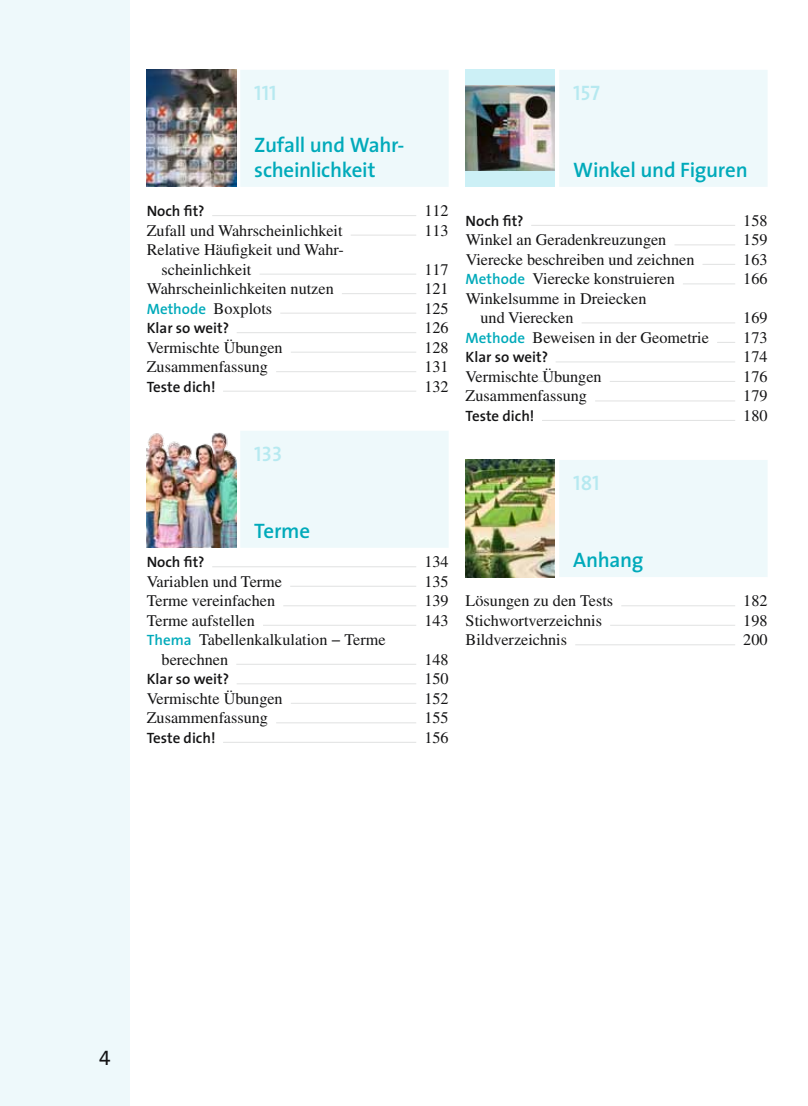
<style>
.page{position:relative;width:808px;height:1106px;background:#fff}
.page>*{position:absolute;margin:0;border:0;box-sizing:border-box;transform-origin:0 0}
.t1{font:700 21px/24.8px "The Sans CV Semi";letter-spacing:-.02em;color:#00aaba}
.t2{font:21px "The Sans CV Semi Bold Caps";color:#b6e9f0}
.t3{font:21px "The Sans CV Caps";color:#141415}
.t4{font:16.2px/19.5px "Times LT Std";color:#141415}
.t5{font:700 15px "The Sans CV Semi";color:#141415}
.s1{font-family:"The Sans CV Semi";font-weight:700;font-size:15px;color:#00aaba}
</style>
<div class="page">
<div style="left:0;top:0;width:130px;height:1106px;background:#eef9fb"></div>
<hr style="left:212px;top:215px;width:204px;height:1px;background:#e2e3e3">
<hr style="left:351px;top:234px;width:65px;height:2px;background:#e2e3e3">
<hr style="left:260px;top:273px;width:156px;height:2px;background:#e2e3e3">
<hr style="left:342px;top:293px;width:74px;height:1px;background:#e2e3e3">
<hr style="left:280px;top:312px;width:136px;height:2px;background:#e2e3e3">
<hr style="left:237px;top:332px;width:179px;height:1px;background:#e2e3e3">
<hr style="left:291px;top:351px;width:125px;height:2px;background:#e2e3e3">
<hr style="left:276px;top:371px;width:140px;height:1px;background:#e2e3e3">
<hr style="left:223px;top:390px;width:193px;height:2px;background:#e2e3e3">
<hr style="left:212px;top:566px;width:204px;height:1px;background:#e2e3e3">
<hr style="left:290px;top:585px;width:126px;height:2px;background:#e2e3e3">
<hr style="left:283px;top:605px;width:133px;height:1px;background:#e2e3e3">
<hr style="left:263px;top:624px;width:153px;height:2px;background:#e2e3e3">
<hr style="left:236px;top:663px;width:180px;height:2px;background:#e2e3e3">
<hr style="left:237px;top:683px;width:179px;height:1px;background:#e2e3e3">
<hr style="left:291px;top:702px;width:125px;height:2px;background:#e2e3e3">
<hr style="left:276px;top:722px;width:140px;height:1px;background:#e2e3e3">
<hr style="left:223px;top:741px;width:193px;height:2px;background:#e2e3e3">
<div style="left:147px;top:70px;width:93px;height:117px;background:linear-gradient(to bottom,#fff,#fff)"></div>
<div style="left:240px;top:70px;width:209px;height:117px;background:#eef9fb"></div>
<img style="left:147px;top:70px;width:89px;height:117px">
<div style="left:147px;top:431px;width:93px;height:117px;background:linear-gradient(to bottom,#fff,#fff)"></div>
<div style="left:240px;top:431px;width:209px;height:117px;background:#eef9fb"></div>
<img style="left:147px;top:431px;width:89px;height:117px">
<hr style="left:531px;top:225px;width:204px;height:1px;background:#e2e3e3">
<hr style="left:674px;top:244px;width:61px;height:1px;background:#e2e3e3">
<hr style="left:702px;top:264px;width:33px;height:1px;background:#e2e3e3">
<hr style="left:683px;top:283px;width:52px;height:1px;background:#e2e3e3">
<hr style="left:582px;top:322px;width:153px;height:1px;background:#e2e3e3">
<svg style="left:717px;top:342px;width:18px;height:1px"></svg>
<hr style="left:556px;top:361px;width:179px;height:1px;background:#e2e3e3">
<hr style="left:538px;top:381px;width:32px;height:1px;background:#e2e3e3">
<hr style="left:610px;top:381px;width:125px;height:1px;background:#e2e3e3">
<hr style="left:595px;top:400px;width:140px;height:1px;background:#e2e3e3">
<hr style="left:542px;top:420px;width:193px;height:1px;background:#e2e3e3">
<hr style="left:621px;top:605px;width:114px;height:1px;background:#e2e3e3">
<hr style="left:610px;top:624px;width:125px;height:2px;background:#e2e3e3">
<hr style="left:575px;top:644px;width:160px;height:1px;background:#e2e3e3">
<div style="left:559px;top:70px;width:208px;height:117px;background:#eef9fb"></div>
<div style="left:466px;top:70px;width:89px;height:117px;background:#ccf0f6"></div>
<div style="left:559px;top:460px;width:208px;height:117px;background:#eef9fb"></div>
<img style="left:466px;top:460px;width:89px;height:117px">
<img style="left:466px;top:86px;width:89px;height:85px">
<p class="t2" style="left:254px;top:75px;width:24px">111</p>
<p class="t1" style="left:254px;top:132px;width:152px">Zufall und Wahr&shy;scheinlichkeit</p>
<p class="t5" style="left:147px;top:198px;width:59px">Noch fit?</p>
<p class="t4" style="left:424px;top:201px;width:26px">112</p>
<p class="t4" style="left:147px;top:220px;width:197px">Zufall und Wahrscheinlichkeit</p>
<p class="t4" style="left:424px;top:220px;width:26px">113</p>
<p class="t4" style="left:162px;top:240px;width:184px;text-indent:-15px">Relative Häufigkeit und Wahr&shy;scheinlichkeit</p>
<p class="t4" style="left:424px;top:259px;width:26px">117</p>
<p class="t4" style="left:147px;top:279px;width:189px">Wahrscheinlichkeiten nutzen</p>
<p class="t4" style="left:424px;top:279px;width:26px">121</p>
<p class="t4" style="left:147px;top:298px;width:127px"><span class="s1">Methode</span> Boxplots</p>
<p class="t4" style="left:424px;top:298px;width:26px">125</p>
<p class="t5" style="left:147px;top:315px;width:84px">Klar so weit?</p>
<p class="t4" style="left:424px;top:318px;width:26px">126</p>
<p class="t4" style="left:147px;top:337px;width:137px">Vermischte Übungen</p>
<p class="t4" style="left:424px;top:337px;width:26px">128</p>
<p class="t4" style="left:147px;top:357px;width:123px">Zusammenfassung</p>
<p class="t4" style="left:424px;top:357px;width:26px">131</p>
<p class="t5" style="left:147px;top:374px;width:70px">Teste dich!</p>
<p class="t4" style="left:424px;top:376px;width:26px">132</p>
<p class="t2" style="left:254px;top:436px;width:29px">133</p>
<p class="t1" style="left:254px;top:518px;width:57px">Terme</p>
<p class="t5" style="left:147px;top:549px;width:59px">Noch fit?</p>
<p class="t4" style="left:424px;top:552px;width:26px">134</p>
<p class="t4" style="left:147px;top:571px;width:137px">Variablen und Terme</p>
<p class="t4" style="left:424px;top:571px;width:26px">135</p>
<p class="t4" style="left:147px;top:591px;width:130px">Terme vereinfachen</p>
<p class="t4" style="left:424px;top:591px;width:26px">139</p>
<p class="t4" style="left:147px;top:610px;width:110px">Terme aufstellen</p>
<p class="t4" style="left:424px;top:610px;width:26px">143</p>
<p class="t4" style="left:162px;top:630px;width:225px;text-indent:-15px"><span class="s1">Thema</span> Tabellenkalkulation − Terme berechnen</p>
<p class="t4" style="left:424px;top:649px;width:26px">148</p>
<p class="t5" style="left:147px;top:666px;width:84px">Klar so weit?</p>
<p class="t4" style="left:424px;top:669px;width:26px">150</p>
<p class="t4" style="left:147px;top:688px;width:137px">Vermischte Übungen</p>
<p class="t4" style="left:424px;top:688px;width:26px">152</p>
<p class="t4" style="left:147px;top:708px;width:123px">Zusammenfassung</p>
<p class="t4" style="left:424px;top:708px;width:26px">155</p>
<p class="t5" style="left:147px;top:725px;width:70px">Teste dich!</p>
<p class="t4" style="left:424px;top:727px;width:26px">156</p>
<p class="t2" style="left:573px;top:75px;width:28px">157</p>
<p class="t1" style="left:573px;top:157px;width:176px">Winkel und Figuren</p>
<p class="t5" style="left:466px;top:208px;width:59px">Noch fit?</p>
<p class="t4" style="left:743px;top:211px;width:26px">158</p>
<p class="t4" style="left:466px;top:230px;width:202px">Winkel an Geradenkreuzungen</p>
<p class="t4" style="left:743px;top:230px;width:26px">159</p>
<p class="t4" style="left:466px;top:250px;width:230px">Vierecke beschreiben und zeichnen</p>
<p class="t4" style="left:743px;top:250px;width:26px">163</p>
<p class="t4" style="left:466px;top:269px;width:211px"><span class="s1">Methode</span> Vierecke konstruieren</p>
<p class="t4" style="left:743px;top:269px;width:26px">166</p>
<p class="t4" style="left:480px;top:289px;width:167px;text-indent:-15px">Winkelsumme in Dreiecken und Vierecken</p>
<p class="t4" style="left:743px;top:308px;width:26px">169</p>
<p class="t4" style="left:466px;top:328px;width:245px"><span class="s1">Methode</span> Beweisen in der Geometrie</p>
<p class="t4" style="left:743px;top:328px;width:26px">173</p>
<p class="t5" style="left:466px;top:345px;width:84px">Klar so weit?</p>
<p class="t4" style="left:743px;top:347px;width:26px">174</p>
<p class="t4" style="left:466px;top:367px;width:137px">Vermischte Übungen</p>
<p class="t4" style="left:743px;top:367px;width:26px">176</p>
<p class="t4" style="left:466px;top:386px;width:123px">Zusammenfassung</p>
<p class="t4" style="left:743px;top:386px;width:26px">179</p>
<p class="t5" style="left:466px;top:403px;width:70px">Teste dich!</p>
<p class="t4" style="left:743px;top:406px;width:26px">180</p>
<p class="t2" style="left:573px;top:465px;width:28px">181</p>
<p class="t1" style="left:573px;top:547px;width:72px">Anhang</p>
<p class="t4" style="left:466px;top:591px;width:149px">Lösungen zu den Tests</p>
<p class="t4" style="left:743px;top:591px;width:26px">182</p>
<p class="t4" style="left:466px;top:610px;width:138px">Stichwortverzeichnis</p>
<p class="t4" style="left:743px;top:610px;width:26px">198</p>
<p class="t4" style="left:466px;top:630px;width:103px">Bildverzeichnis</p>
<p class="t4" style="left:743px;top:630px;width:26px">200</p>
<p class="t3" style="left:99px;top:1040px;width:13px">4</p>
</div>
